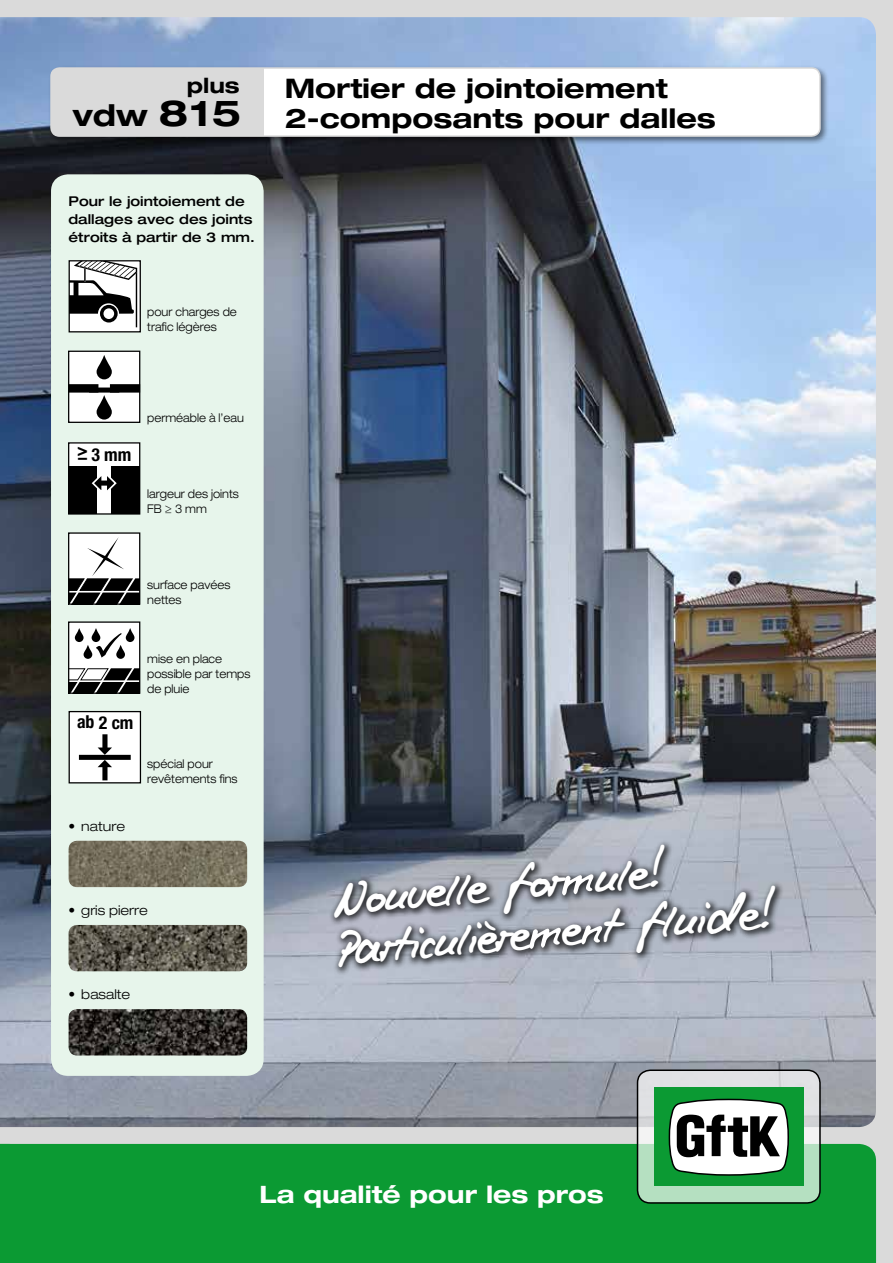
<style>
.page{position:relative;width:893px;height:1263px;background:#dadada}
.page>*{position:absolute;margin:0;border:0;box-sizing:border-box;transform-origin:0 0}
.t1{font:42px/50.4px "Monizwo Plain";color:#fff}
.t2{font:700 expanded 27px/30px "Helvetica Neue LT Std";color:#000}
.t3{font:700 expanded 24px "Helvetica Neue LT Std";color:#fff}
.t4{font:700 expanded 21px "Helvetica Neue LT Std";color:#000}
.t5{font:700 condensed 17.85px "Helvetica Neue LT Std";color:#000}
.t6{font:500 expanded 13.5px/18px "Helvetica Neue LT Std";color:#000}
.t7{font:300 expanded 13.5px "Helvetica Neue LT Std";color:#000}
.t8{font:300 expanded 12px/15px "Helvetica Neue LT Std";color:#000;scale:.9 1}
.s1{font-size:30px}
.s2{font-size:36px}
</style>
<div class="page">
<img style="left:1px;top:17px;width:875px;height:1110px">
<img style="left:0;top:17px;width:1px;height:1110px">
<div style="left:13px;top:1144px;width:863px;height:119px;background:#0b9a33"></div>
<svg style="left:637px;top:1070px;width:183px;height:133px"></svg>
<div style="left:637px;top:1069px;width:184px;height:135px;border:2px solid #000;border-radius:13px"></div>
<div style="left:654px;top:1087px;width:150px;height:99px;background:#0b9a33"></div>
<svg style="left:668px;top:1098px;width:121px;height:78px;background:#96a49a"></svg>
<div style="left:51px;top:174px;width:213px;height:902px;background:#e7f5eb;border-radius:17px"></div>
<div style="left:48px;top:65px;width:781px;height:80px;background:#000;opacity:.5"></div>
<div style="left:51px;top:68px;width:769px;height:68px;background:#fff;border-radius:9px"></div>
<div style="left:51px;top:68px;width:213px;height:68px;background:#dadada"></div>
<div style="left:50px;top:67px;width:771px;height:70px;border:2px solid #dadada;border-radius:9px"></div>
<div style="left:0;top:1144px;width:13px;height:119px;background:#0b9a33"></div>
<div style="left:69px;top:351px;width:71px;height:71px;background:#fff"></div>
<div style="left:68px;top:351px;width:72px;height:72px;border:1px solid #000"></div>
<svg style="left:97px;top:355px;width:15px;height:24px"></svg>
<svg style="left:97px;top:395px;width:15px;height:25px"></svg>
<div style="left:68px;top:384px;width:30px;height:9px;background:#000"></div>
<div style="left:89px;top:387px;width:30px;height:6px;background:#000"></div>
<div style="left:110px;top:384px;width:30px;height:9px;background:#000"></div>
<div style="left:69px;top:443px;width:71px;height:71px;background:#fff"></div>
<div style="left:68px;top:442px;width:72px;height:73px;border:1px solid #000"></div>
<div style="left:69px;top:467px;width:28px;height:47px;background:#000"></div>
<div style="left:111px;top:467px;width:29px;height:47px;background:#000"></div>
<svg style="left:91px;top:476px;width:26px;height:15px"></svg>
<div style="left:69px;top:533px;width:71px;height:71px;background:#fff"></div>
<div style="left:68px;top:532px;width:72px;height:73px;border:1px solid #000"></div>
<svg style="left:69px;top:537px;width:71px;height:67px"></svg>
<div style="left:69px;top:622px;width:71px;height:71px;background:#fff"></div>
<div style="left:68px;top:621px;width:72px;height:73px;border:1px solid #000"></div>
<svg style="left:69px;top:630px;width:71px;height:63px"></svg>
<svg style="left:71px;top:262px;width:68px;height:68px"></svg>
<svg style="left:71px;top:262px;width:66px;height:65px;background:#a0a0a0"></svg>
<div style="left:69px;top:260px;width:72px;height:72px;border:1px solid #000"></div>
<div style="left:69px;top:712px;width:71px;height:71px;background:#fff"></div>
<div style="left:69px;top:711px;width:72px;height:72px;border:1px solid #000"></div>
<div style="left:79px;top:755px;width:52px;height:5px;background:#000"></div>
<svg style="left:98px;top:734px;width:14px;height:46px"></svg>
<img style="left:69px;top:841px;width:178px;height:46px">
<img style="left:69px;top:925px;width:178px;height:46px">
<img style="left:69px;top:1009px;width:178px;height:46px">
<div style="left:329px;top:839px;width:455px;height:137px;background:#000;opacity:.75"></div>
<svg style="left:562px;top:874px;width:31px;height:21px"></svg>
<svg style="left:529px;top:928px;width:32px;height:21px"></svg>
<svg style="left:581px;top:925px;width:21px;height:19px"></svg>
<h3 class="t4" style="left:187px;top:72px;width:54px">plus</h3>
<h2 class="t2" style="left:73px;top:72px;width:645px;text-indent:212px">Mortier de jointoiement <span class="s1">vdw</span> <span class="s2">815</span> 2-composants pour dalles</h2>
<p class="t6" style="left:69px;top:191px;width:188px">Pour le jointoiement de dallages avec des joints étroits à partir de 3 mm.</p>
<p class="t8" style="left:147px;top:304px;width:101px">pour charges de trafic légères</p>
<h3 class="t5" style="left:77px;top:444px;width:56px">&gt;– 3 m m</h3>
<p class="t8" style="left:147px;top:410px;width:109px">perméable à l’eau</p>
<p class="t8" style="left:147px;top:486px;width:103px">largeur des joints<br>FB ≥ 3 mm</p>
<p class="t8" style="left:147px;top:577px;width:94px">surface pavées nettes</p>
<h3 class="t5" style="left:77px;top:711px;width:58px">ab 2 cm</h3>
<p class="t8" style="left:147px;top:651px;width:116px">mise en place possible par temps de pluie</p>
<p class="t8" style="left:147px;top:756px;width:102px">spécial pour revêtements fins</p>
<p class="t7" style="left:69px;top:818px;width:58px">• nature</p>
<p class="t7" style="left:69px;top:902px;width:81px">• gris pierre</p>
<p class="t7" style="left:69px;top:986px;width:63px">• basalte</p>
<h1 class="t1" style="left:331px;top:876px;width:447px;rotate:-5deg">Nonvelle for nle!<br>Particnlière e t flnide!</h1>
<h3 class="t3" style="left:259px;top:1180px;width:346px">La qualité pour les pros</h3>
</div>
